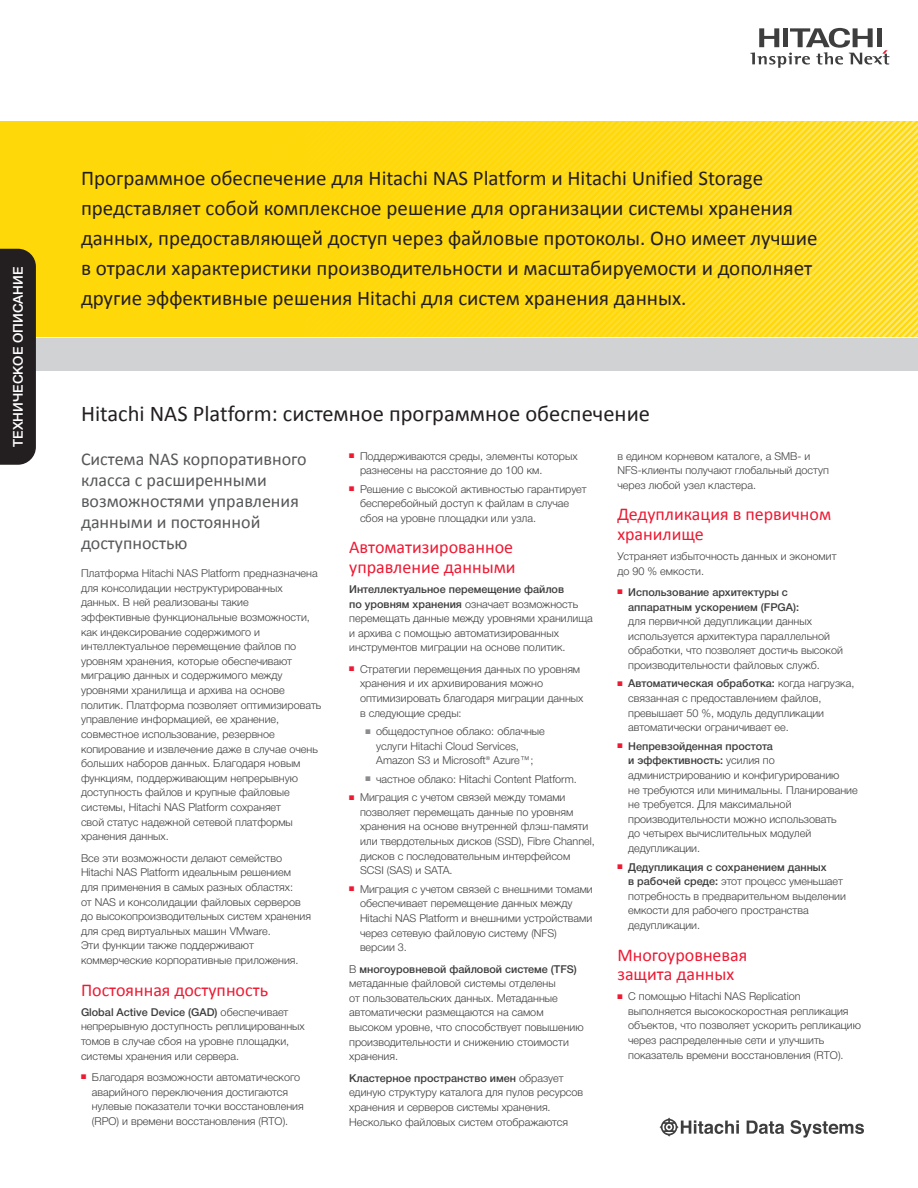
<style>
.page{position:relative;width:918px;height:1188px;background:#fff}
.page>*{position:absolute;margin:0;border:0;box-sizing:border-box;transform-origin:0 0}
.t1{font:22.5px "Calibri";color:#231f20}
.Lead_Paragraph{font:21px/30px "Calibri";color:#231f20}
.Primary_Subhead{font:18px/19.5px "Calibri";color:#ed1a33}
.Subtitle{font:18px/21px "Calibri";color:#57585a}
.t2{font:500 13.5px "Helvetica Neue Cyr";color:#fff}
.Body{font:300 10.8px/14.7px "Helvetica Neue Cyr";color:#3e3e3f}
.s1{color:#ed1a33}
.s2{font-weight:500}
.s3{color:#8a8c8f}
</style>
<div class="page">
<svg style="left:750px;top:28px;width:139px;height:40px"></svg>
<svg style="left:659px;top:1117px;width:80px;height:20px"></svg>
<svg style="left:747px;top:1121px;width:37px;height:13px"></svg>
<svg style="left:791px;top:1120px;width:73px;height:18px"></svg>
<div style="left:0;top:338px;width:918px;height:32px;background:#d1d2d4"></div>
<svg style="left:0;top:122px;width:918px;height:215px;background:#fed917"></svg>
<div style="left:0;top:249px;width:36px;height:216px;background:#231f20"></div>
<p class="t2" style="left:11px;top:447px;width:182px;rotate:-90deg">ТЕХНИЧЕСКОЕ ОПИСАНИЕ</p>
<p class="Lead_Paragraph" style="left:81px;top:163px;width:738px">Программное обеспечение для Hitachi NAS Platform и Hitachi Unified Storage представляет собой комплексное решение для организации системы хранения данных, предоставляющей доступ через файловые протоколы. Оно имеет лучшие в отрасли характеристики производительности и масштабируемости и дополняет другие эффективные решения Hitachi для систем хранения данных.</p>
<p class="t1" style="left:81px;top:399px;width:571px">Hitachi NAS Platform: системное программное обеспечение</p>
<p class="Body" style="left:360px;top:448px;width:219px;text-indent:-11px"><span class="s1">■</span> Поддерживаются среды, элементы которых разнесены на расстояние до 100 км.</p>
<p class="Body" style="left:360px;top:481px;width:228px;text-indent:-11px"><span class="s1">■</span> Решение с высокой активностью гарантирует бесперебойный доступ к файлам в случае сбоя на уровне площадки или узла.</p>
<p class="Primary_Subhead" style="left:349px;top:538px;width:168px">Автоматизированное управление данными</p>
<p class="Body" style="left:349px;top:582px;width:245px"><span class="s2">Интеллектуальное перемещение файлов<br>по уровням хранения</span> означает возможность перемещать данные между уровнями хранилища и архива с помощью автоматизированных инструментов миграции на основе политик.</p>
<p class="Body" style="left:360px;top:662px;width:225px;text-indent:-11px"><span class="s1">■</span> Стратегии перемещения данных по уровням хранения и их архивирования можно оптимизировать благодаря миграции данных в следующие среды:</p>
<p class="Body" style="left:376px;top:724px;width:170px;text-indent:-11px"><span class="s3">■</span> общедоступное облако: облачные услуги Hitachi Cloud Services,<br>Amazon S3 и Microsoft® Azure™;</p>
<p class="Body" style="left:365px;top:772px;width:213px"><span class="s3">■</span> частное облако: Hitachi Content Platform.</p>
<p class="Body" style="left:360px;top:790px;width:236px;text-indent:-11px"><span class="s1">■</span> Миграция с учетом связей между томами позволяет перемещать данные по уровням хранения на основе внутренней флэш-памяти или твердотельных дисков (SSD), Fibre Channel, дисков с последовательным интерфейсом SCSI (SAS) и SATA.</p>
<p class="Body" style="left:360px;top:882px;width:234px;text-indent:-11px"><span class="s1">■</span> Миграция с учетом связей с внешними томами обеспечивает перемещение данных между Hitachi NAS Platform и внешними устройствами через сетевую файловую систему (NFS) версии 3.</p>
<p class="Body" style="left:349px;top:962px;width:236px">В <span class="s2">многоуровневой файловой системе (TFS) </span>метаданные файловой системы отделены<br>от пользовательских данных. Метаданные автоматически размещаются на самом высоком уровне, что способствует повышению производительности и снижению стоимости хранения.</p>
<p class="Body" style="left:349px;top:1071px;width:236px"><span class="s2">Кластерное пространство имен</span> образует единую структуру каталога для пулов ресурсов хранения и серверов системы хранения.<br>Несколько файловых систем отображаются</p>
<p class="Body" style="left:617px;top:448px;width:213px">в едином корневом каталоге, а SMB- и<br>NFS-клиенты получают глобальный доступ через любой узел кластера.</p>
<p class="Primary_Subhead" style="left:617px;top:505px;width:215px">Дедупликация в первичном хранилище</p>
<p class="Body" style="left:617px;top:549px;width:221px">Устраняет избыточность данных и экономит до 90 % емкости.</p>
<p class="Body" style="left:628px;top:585px;width:216px;text-indent:-11px"><span class="s1">■</span> <span class="s2">Использование архитектуры с аппаратным ускорением (FPGA):<br></span>для первичной дедупликации данных используется архитектура параллельной обработки, что позволяет достичь высокой производительности файловых служб.</p>
<p class="Body" style="left:628px;top:676px;width:228px;text-indent:-11px"><span class="s1">■</span> <span class="s2">Автоматическая обработка:</span> когда нагрузка, связанная с предоставлением файлов, превышает 50 %, модуль дедупликации автоматически ограничивает ее.</p>
<p class="Body" style="left:628px;top:739px;width:231px;text-indent:-11px"><span class="s1">■</span> <span class="s2">Непревзойденная простота<br>и эффективность:</span> усилия по администрированию и конфигурированию<br>не требуются или минимальны. Планирование не требуется. Для максимальной производительности можно использовать<br>до четырех вычислительных модулей дедупликации.</p>
<p class="Body" style="left:628px;top:859px;width:219px;text-indent:-11px"><span class="s1">■</span> <span class="s2">Дедупликация с сохранением данных<br>в рабочей среде:</span> этот процесс уменьшает потребность в предварительном выделении емкости для рабочего пространства дедупликации.</p>
<p class="Primary_Subhead" style="left:617px;top:945px;width:131px">Многоуровневая защита данных</p>
<p class="Body" style="left:628px;top:989px;width:234px;text-indent:-11px"><span class="s1">■</span> С помощью Hitachi NAS Replication выполняется высокоскоростная репликация объектов, что позволяет ускорить репликацию через распределенные сети и улучшить показатель времени восстановления (RTO).</p>
<p class="Subtitle" style="left:81px;top:449px;width:227px">Система NAS корпоративного класса с расширенными возможностями управления данными и постоянной доступностью</p>
<p class="Body" style="left:81px;top:566px;width:242px">Платформа Hitachi NAS Platform предназначена для консолидации неструктурированных данных. В ней реализованы такие<br>эффективные функциональные возможности, как индексирование содержимого и интеллектуальное перемещение файлов по уровням хранения, которые обеспечивают миграцию данных и содержимого между уровнями хранилища и архива на основе политик. Платформа позволяет оптимизировать управление информацией, ее хранение, совместное использование, резервное копирование и извлечение даже в случае очень больших наборов данных. Благодаря новым функциям, поддерживающим непрерывную доступность файлов и крупные файловые системы, Hitachi NAS Platform сохраняет<br>свой статус надежной сетевой платформы хранения данных.</p>
<p class="Body" style="left:81px;top:851px;width:232px">Все эти возможности делают семейство Hitachi NAS Platform идеальным решением для применения в самых разных областях:<br>от NAS и консолидации файловых серверов до высокопроизводительных систем хранения для сред виртуальных машин VMware.<br>Эти функции также поддерживают коммерческие корпоративные приложения.</p>
<p class="Primary_Subhead" style="left:81px;top:980px;width:189px">Постоянная доступность</p>
<p class="Body" style="left:81px;top:1005px;width:225px"><span class="s2">Global Active Device (GAD)</span> обеспечивает непрерывную доступность реплицированных томов в случае сбоя на уровне площадки, системы хранения или сервера.</p>
<p class="Body" style="left:92px;top:1070px;width:213px;text-indent:-11px"><span class="s1">■</span> Благодаря возможности автоматического аварийного переключения достигаются нулевые показатели точки восстановления (RPO) и времени восстановления (RTO).</p>
</div>
